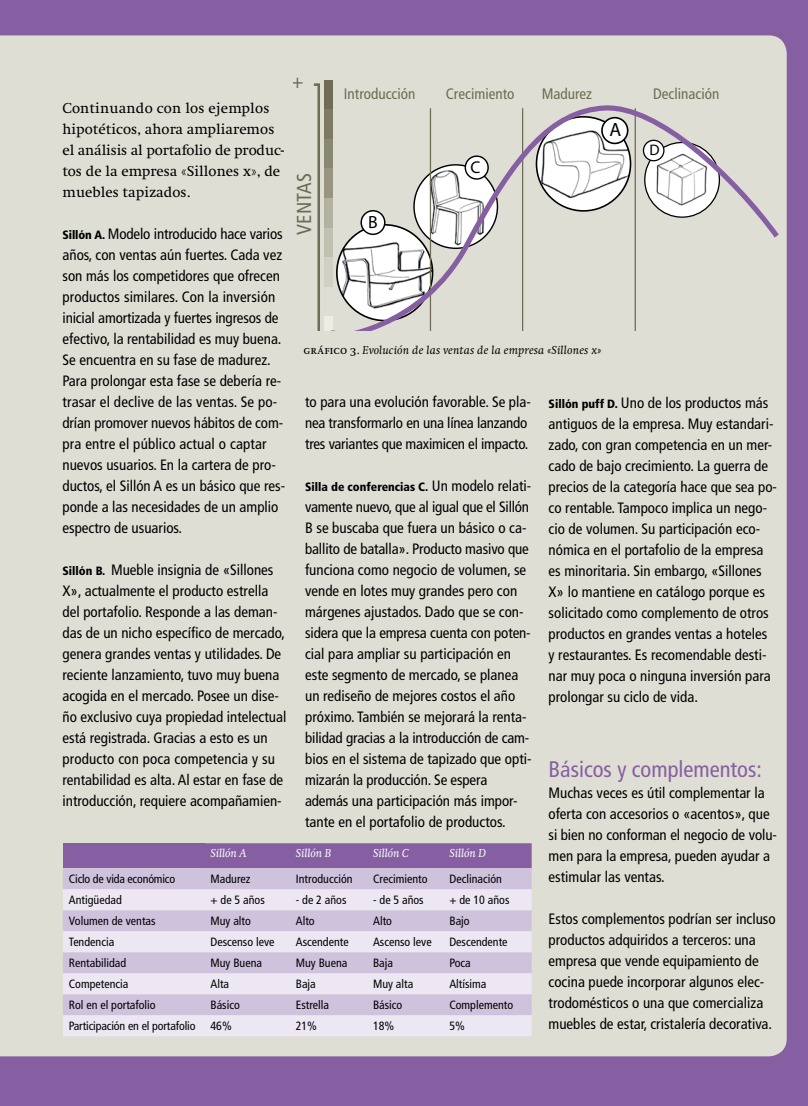
<style>
.page{position:relative;width:808px;height:1106px;background:#865fa2}
.page>*{position:absolute;margin:0;border:0;box-sizing:border-box;transform-origin:0 0}
.t1{font:condensed 22.5px "Frutiger LT Std";color:#865fa2}
.t2{font:condensed 20.25px "Frutiger LT";color:#6e6c54}
.t3{font:700 condensed 19.35px "Frutiger LT Std";color:#000}
.t4{font:700 condensed 17.7px "Frutiger LT Std";color:#000}
.t5{font:700 condensed 17.1px "Frutiger LT Std";color:#000}
.t6{font:700 condensed 15.3px "Frutiger LT Std";color:#000}
.t7{font:condensed 15.15px "Frutiger LT";color:#6e6c54}
.t8{font:condensed 15px/21px "Frutiger LT Std";color:#000}
.t9{font:15px/21px "Swift CEEF";color:#000}
.t10{font:condensed 12px "Frutiger LT Std";color:#000}
.t11{font:italic 12px "Swift CEEF";letter-spacing:.015em;color:#000}
.t12{font:900 condensed 12px "Frutiger LT Std";color:#000}
.t13{font:italic 12px "Swift CEEF";letter-spacing:-.01em;color:#fff}
.s1{font-weight:900;font-size:12px}
.s2{font-family:"Swift CEEF Regular SC";font-style:normal}
.s3{font-weight:400;font-size:15px}
</style>
<div class="page">
<div style="left:0;top:35px;width:787px;height:1021px;background:#dfded4"></div>
<div style="left:324px;top:80px;width:9px;height:30px;background:#6e6c54"></div>
<svg style="left:311px;top:82px;width:467px;height:248px;background:#d4d3c7"></svg>
<svg style="left:328px;top:100px;width:450px;height:230px;background:#d9d8d2"></svg>
<div style="left:63px;top:843px;width:142px;height:25px;background:#865fa2"></div>
<svg style="left:205px;top:843px;width:327px;height:25px"></svg>
<div style="left:63px;top:868px;width:469px;height:21px;background:#cfc2dd"></div>
<svg style="left:63px;top:889px;width:469px;height:147px;background:#dfd7e8"></svg>
<h2 class="t2" style="left:291px;top:69px;width:14px">+</h2>
<p class="t7" style="left:344px;top:85px;width:73px">Introducción</p>
<p class="t7" style="left:446px;top:85px;width:70px">Crecimiento</p>
<p class="t7" style="left:542px;top:85px;width:52px">Madurez</p>
<p class="t7" style="left:653px;top:85px;width:68px">Declinación</p>
<p class="t9" style="left:63px;top:98px;width:223px">Continuando con los ejemplos hipotéticos, ahora ampliaremos el análisis al portafolio de produc&shy;tos de la empresa «Sillones x», de muebles tapizados.</p>
<p class="t8" style="left:63px;top:223px;width:224px"><span class="s1">Sillón A.</span> Modelo introducido hace varios años, con ventas aún fuertes. Cada vez son más los competidores que ofrecen productos similares. Con la inversión inicial amortizada y fuertes ingresos de efectivo, la rentabilidad es muy buena.<br>Se encuentra en su fase de madurez.<br>Para prolongar esta fase se debería re&shy;trasar el declive de las ventas. Se po&shy;drían promover nuevos hábitos de com&shy;pra entre el público actual o captar nuevos usuarios. En la cartera de pro&shy;ductos, el Sillón A es un básico que res&shy;ponde a las necesidades de un amplio espectro de usuarios.</p>
<p class="t8" style="left:63px;top:559px;width:225px"><span class="s1">Sillón B.</span> Mueble insignia de «Sillones X», actualmente el producto estrella del portafolio. Responde a las deman&shy;das de un nicho específico de mercado, genera grandes ventas y utilidades. De reciente lanzamiento, tuvo muy buena acogida en el mercado. Posee un dise&shy;ño exclusivo cuya propiedad intelectual está registrada. Gracias a esto es un producto con poca competencia y su rentabilidad es alta. Al estar en fase de introducción, requiere acompañamien-</p>
<p class="t3" style="left:609px;top:118px;width:13px">A</p>
<p class="t6" style="left:649px;top:140px;width:12px">D</p>
<p class="t5" style="left:470px;top:156px;width:11px">C</p>
<h2 class="t2" style="left:292px;top:234px;width:63px;rotate:-90deg">VENTAS</h2>
<p class="t4" style="left:368px;top:211px;width:11px">B</p>
<p class="t11" style="left:303px;top:344px;width:299px"><span class="s2">gráfico 3.</span> Evolución de las ventas de la empresa «Sillones x»</p>
<p class="t8" style="left:305px;top:391px;width:227px">to para una evolución favorable. Se pla&shy;nea transformarlo en una línea lanzando tres variantes que maximicen el impacto.</p>
<p class="t12" style="left:305px;top:479px;width:228px">Silla de conferencias C. <span class="s3">Un modelo relati-</span></p>
<p class="t8" style="left:305px;top:496px;width:228px">vamente nuevo, que al igual que el Sillón B se buscaba que fuera un básico o ca&shy;ballito de batalla». Producto masivo que funciona como negocio de volumen, se vende en lotes muy grandes pero con márgenes ajustados. Dado que se con&shy;sidera que la empresa cuenta con poten&shy;cial para ampliar su participación en este segmento de mercado, se planea un rediseño de mejores costos el año próximo. También se mejorará la renta&shy;bilidad gracias a la introducción de cam&shy;bios en el sistema de tapizado que opti&shy;mizarán la producción. Se espera además una participación más impor&shy;tante en el portafolio de productos.</p>
<p class="t8" style="left:549px;top:392px;width:230px"><span class="s1">Sillón puff D.</span> Uno de los productos más antiguos de la empresa. Muy estandari&shy;zado, con gran competencia en un mer&shy;cado de bajo crecimiento. La guerra de precios de la categoría hace que sea po&shy;co rentable. Tampoco implica un nego&shy;cio de volumen. Su participación eco&shy;nómica en el portafolio de la empresa es minoritaria. Sin embargo, «Sillones X» lo mantiene en catálogo porque es solicitado como complemento de otros productos en grandes ventas a hoteles y restaurantes. Es recomendable desti&shy;nar muy poca o ninguna inversión para prolongar su ciclo de vida.</p>
<h1 class="t1" style="left:549px;top:756px;width:215px">Básicos y complementos:</h1>
<p class="t8" style="left:549px;top:782px;width:230px">Muchas veces es útil complementar la oferta con accesorios o «acentos», que si bien no conforman el negocio de volu&shy;men para la empresa, pueden ayudar a estimular las ventas.</p>
<p class="t8" style="left:549px;top:908px;width:229px">Estos complementos podrían ser incluso productos adquiridos a terceros: una empresa que vende equipamiento de cocina puede incorporar algunos elec&shy;trodomésticos o una que comercializa muebles de estar, cristalería decorativa.</p>
<p class="t13" style="left:211px;top:847px;width:38px">Sillón A</p>
<p class="t13" style="left:296px;top:847px;width:37px">Sillón B</p>
<p class="t13" style="left:373px;top:847px;width:37px">Sillón C</p>
<p class="t13" style="left:449px;top:847px;width:38px">Sillón D</p>
<p class="t10" style="left:69px;top:872px;width:108px">Ciclo de vida económico</p>
<p class="t10" style="left:211px;top:872px;width:41px">Madurez</p>
<p class="t10" style="left:296px;top:872px;width:58px">Introducción</p>
<p class="t10" style="left:373px;top:872px;width:56px">Crecimiento</p>
<p class="t10" style="left:449px;top:872px;width:54px">Declinación</p>
<p class="t10" style="left:69px;top:893px;width:54px">Antigüedad</p>
<p class="t10" style="left:211px;top:893px;width:56px">+ de 5 años</p>
<p class="t10" style="left:296px;top:893px;width:52px">- de 2 años</p>
<p class="t10" style="left:373px;top:893px;width:52px">- de 5 años</p>
<p class="t10" style="left:449px;top:893px;width:62px">+ de 10 años</p>
<p class="t10" style="left:69px;top:914px;width:88px">Volumen de ventas</p>
<p class="t10" style="left:211px;top:914px;width:42px">Muy alto</p>
<p class="t10" style="left:296px;top:914px;width:20px">Alto</p>
<p class="t10" style="left:373px;top:914px;width:20px">Alto</p>
<p class="t10" style="left:449px;top:914px;width:22px">Bajo</p>
<p class="t10" style="left:69px;top:935px;width:47px">Tendencia</p>
<p class="t10" style="left:210px;top:935px;width:65px">Descenso leve</p>
<p class="t10" style="left:296px;top:935px;width:54px">Ascendente</p>
<p class="t10" style="left:373px;top:935px;width:60px">Ascenso leve</p>
<p class="t10" style="left:449px;top:935px;width:60px">Descendente</p>
<p class="t10" style="left:69px;top:956px;width:59px">Rentabilidad</p>
<p class="t10" style="left:210px;top:956px;width:53px">Muy Buena</p>
<p class="t10" style="left:296px;top:956px;width:53px">Muy Buena</p>
<p class="t10" style="left:373px;top:956px;width:22px">Baja</p>
<p class="t10" style="left:449px;top:956px;width:23px">Poca</p>
<p class="t10" style="left:69px;top:977px;width:61px">Competencia</p>
<p class="t10" style="left:210px;top:977px;width:20px">Alta</p>
<p class="t10" style="left:296px;top:977px;width:22px">Baja</p>
<p class="t10" style="left:373px;top:977px;width:42px">Muy alta</p>
<p class="t10" style="left:449px;top:977px;width:39px">Altísima</p>
<p class="t10" style="left:69px;top:998px;width:88px">Rol en el portafolio</p>
<p class="t10" style="left:210px;top:998px;width:31px">Básico</p>
<p class="t10" style="left:296px;top:998px;width:35px">Estrella</p>
<p class="t10" style="left:373px;top:998px;width:31px">Básico</p>
<p class="t10" style="left:449px;top:998px;width:65px">Complemento</p>
<p class="t10" style="left:69px;top:1019px;width:164px">Participación en el portafolio 46%</p>
<p class="t10" style="left:296px;top:1019px;width:23px">21%</p>
<p class="t10" style="left:373px;top:1019px;width:23px">18%</p>
<p class="t10" style="left:449px;top:1019px;width:17px">5%</p>
</div>
